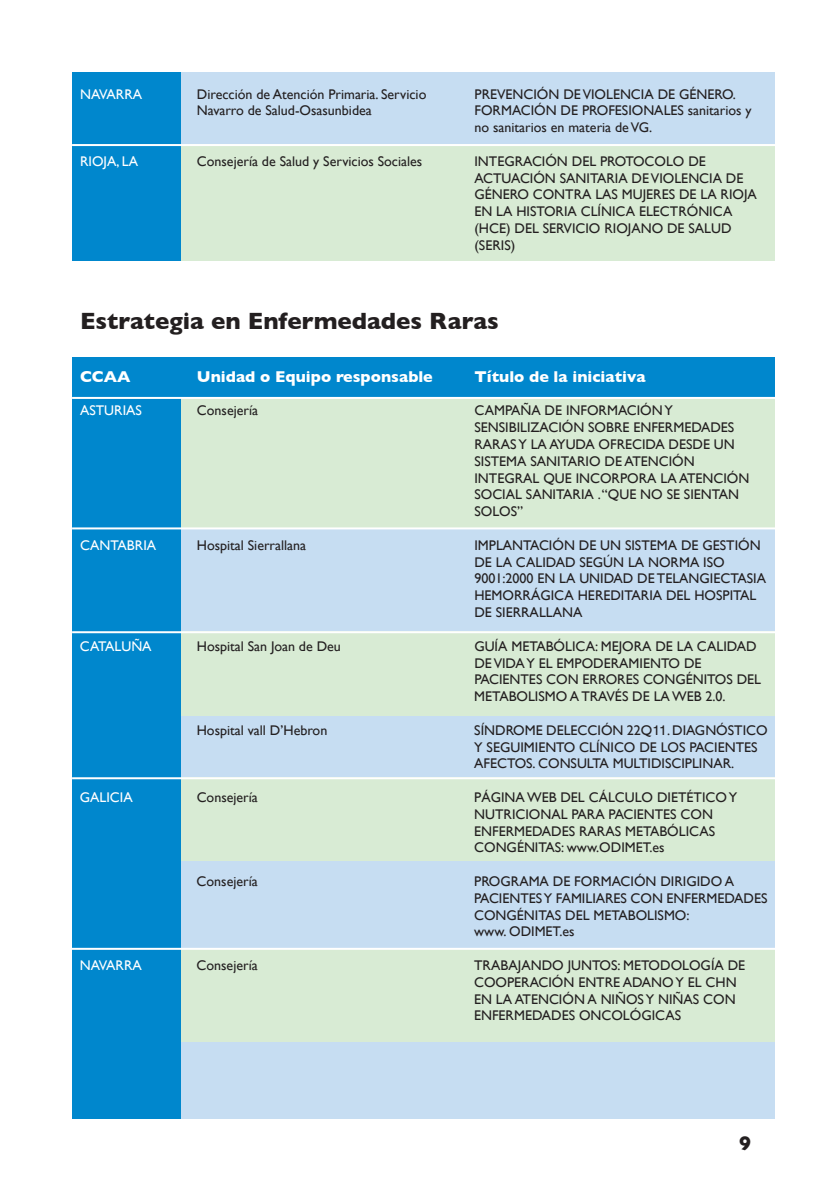
<style>
.page{position:relative;width:840px;height:1191px;background:#fff}
.page>*{position:absolute;margin:0;border:0;box-sizing:border-box;transform-origin:0 0}
.t1{font:700 24px "Gill Sans";color:#231f20}
.t2{font:700 20px "Gill Sans";color:#231f20}
.t3{font:700 16px "Gill Sans";color:#fff}
.t4{font:14px/16.8px "Gill Sans";color:#231f20}
.t5{font:14px "Gill Sans";color:#fff}
.s1{font-family:"Helvetica"}
</style>
<div class="page">
<div style="left:72px;top:396px;width:701px;height:723px;background:#c6ddf2"></div>
<div style="left:72px;top:631px;width:701px;height:84px;background:#d8ebd4"></div>
<div style="left:72px;top:777px;width:701px;height:83px;background:#d8ebd4"></div>
<div style="left:72px;top:947px;width:701px;height:94px;background:#d8ebd4"></div>
<div style="left:72px;top:398px;width:701px;height:129px;background:#d8ebd4"></div>
<div style="left:72px;top:387px;width:108px;height:732px;background:#0087cd"></div>
<div style="left:72px;top:357px;width:702px;height:40px;background:#0087cd"></div>
<hr style="left:72px;top:397px;width:709px;height:2px;background:#fff">
<div style="left:72px;top:72px;width:701px;height:189px;background:#c6ddf2"></div>
<div style="left:72px;top:144px;width:701px;height:117px;background:#d8ebd4"></div>
<div style="left:72px;top:72px;width:108px;height:189px;background:#0087cd"></div>
<hr style="left:72px;top:144px;width:709px;height:2px;background:#fff">
<hr style="left:72px;top:527px;width:709px;height:2px;background:#fff">
<hr style="left:72px;top:631px;width:709px;height:2px;background:#fff">
<hr style="left:72px;top:777px;width:709px;height:2px;background:#fff">
<hr style="left:69px;top:947px;width:709px;height:2px;background:#fff">
<p class="t5" style="left:80px;top:86px;width:64px">NAVARRA</p>
<p class="t4" style="left:197px;top:85px;width:231px">Dirección de Atención Primaria. Servicio</p>
<p class="t4" style="left:474px;top:85px;width:262px">PREVENCIÓN DE VIOLENCIA DE GÉNERO.</p>
<p class="t4" style="left:197px;top:102px;width:176px">Navarro de Salud-Osasunbidea</p>
<p class="t4" style="left:474px;top:102px;width:278px">FORMACIÓN DE PROFESIONALES sanitarios y no sanitarios en materia de VG.</p>
<p class="t5" style="left:80px;top:153px;width:60px">RIOJA, LA</p>
<p class="t4" style="left:197px;top:152px;width:227px">Consejería de Salud y Servicios Sociales</p>
<p class="t4" style="left:474px;top:152px;width:284px">INTEGRACIÓN DEL PROTOCOLO DE<br>ACTUACIÓN SANITARIA DE VIOLENCIA DE<br>GÉNERO CONTRA LAS MUJERES DE LA RIOJA<br>EN LA HISTORIA CLÍNICA ELECTRÓNICA (HCE) DEL SERVICIO RIOJANO DE SALUD (SERIS)</p>
<h1 class="t1" style="left:80px;top:307px;width:420px">Estrategia en Enfermedades Raras</h1>
<p class="t3" style="left:80px;top:367px;width:52px">CCAA</p>
<p class="t3" style="left:197px;top:367px;width:237px">Unidad o Equipo responsable</p>
<p class="t3" style="left:474px;top:367px;width:172px">Título de la iniciativa</p>
<p class="t5" style="left:80px;top:402px;width:63px">ASTURIAS</p>
<p class="t4" style="left:197px;top:402px;width:63px">Consejería</p>
<p class="t4" style="left:474px;top:402px;width:276px">CAMPAÑA DE INFORMACIÓN Y<br>SENSIBILIZACIÓN SOBRE ENFERMEDADES<br>RARAS Y LA AYUDA OFRECIDA DESDE UN<br>SISTEMA SANITARIO DE ATENCIÓN<br>INTEGRAL QUE INCORPORA LA ATENCIÓN<br>SOCIAL SANITARIA . “QUE NO SE SIENTAN<br>SOLOS”</p>
<p class="t5" style="left:80px;top:537px;width:78px">CANTABRIA</p>
<p class="t4" style="left:197px;top:536px;width:111px">Hospital Sierrallana</p>
<p class="t4" style="left:474px;top:536px;width:293px">IMPLANTACIÓN DE UN SISTEMA DE GESTIÓN<br>DE LA CALIDAD SEGÚN LA NORMA ISO<br>9001:2000 EN LA UNIDAD DE TELANGIECTASIA<br>HEMORRÁGICA HEREDITARIA DEL HOSPITAL<br>DE SIERRALLANA</p>
<p class="t5" style="left:80px;top:638px;width:73px">CATALUÑA</p>
<p class="t4" style="left:197px;top:637px;width:146px">Hospital San Joan de Deu</p>
<p class="t4" style="left:474px;top:637px;width:288px">GUÍA METABÓLICA: MEJORA DE LA CALIDAD DE VIDA Y EL EMPODERAMIENTO DE PACIENTES CON ERRORES CONGÉNITOS DEL METABOLISMO A TRAVÉS DE LA WEB 2.0.</p>
<p class="t4" style="left:197px;top:721px;width:132px">Hospital vall D’Hebron</p>
<p class="t4" style="left:474px;top:721px;width:295px">SÍNDROME DELECCIÓN 22Q<span class="s1">11</span>. DIAGNÓSTICO<br>Y SEGUIMIENTO CLÍNICO DE LOS PACIENTES<br>AFECTOS. CONSULTA MULTIDISCIPLINAR.</p>
<p class="t5" style="left:80px;top:789px;width:54px">GALICIA</p>
<p class="t4" style="left:196px;top:788px;width:63px">Consejería</p>
<p class="t4" style="left:474px;top:788px;width:264px">PÁGINA WEB DEL CÁLCULO DIETÉTICO Y<br>NUTRICIONAL PARA PACIENTES CON<br>ENFERMEDADES RARAS METABÓLICAS<br>CONGÉNITAS: www.ODIMET.es</p>
<p class="t4" style="left:196px;top:872px;width:63px">Consejería</p>
<p class="t4" style="left:474px;top:872px;width:295px">PROGRAMA DE FORMACIÓN DIRIGIDO A<br>PACIENTES Y FAMILIARES CON ENFERMEDADES<br>CONGÉNITAS DEL METABOLISMO:<br>www. ODIMET.es</p>
<p class="t5" style="left:80px;top:957px;width:64px">NAVARRA</p>
<p class="t4" style="left:196px;top:956px;width:63px">Consejería</p>
<p class="t4" style="left:474px;top:956px;width:272px">TRABAJANDO JUNTOS: METODOLOGÍA DE<br>COOPERACIÓN ENTRE ADANO Y EL CHN<br>EN LA ATENCIÓN A NIÑOS Y NIÑAS CON<br>ENFERMEDADES ONCOLÓGICAS</p>
<h2 class="t2" style="left:738px;top:1131px;width:13px">9</h2>
</div>
